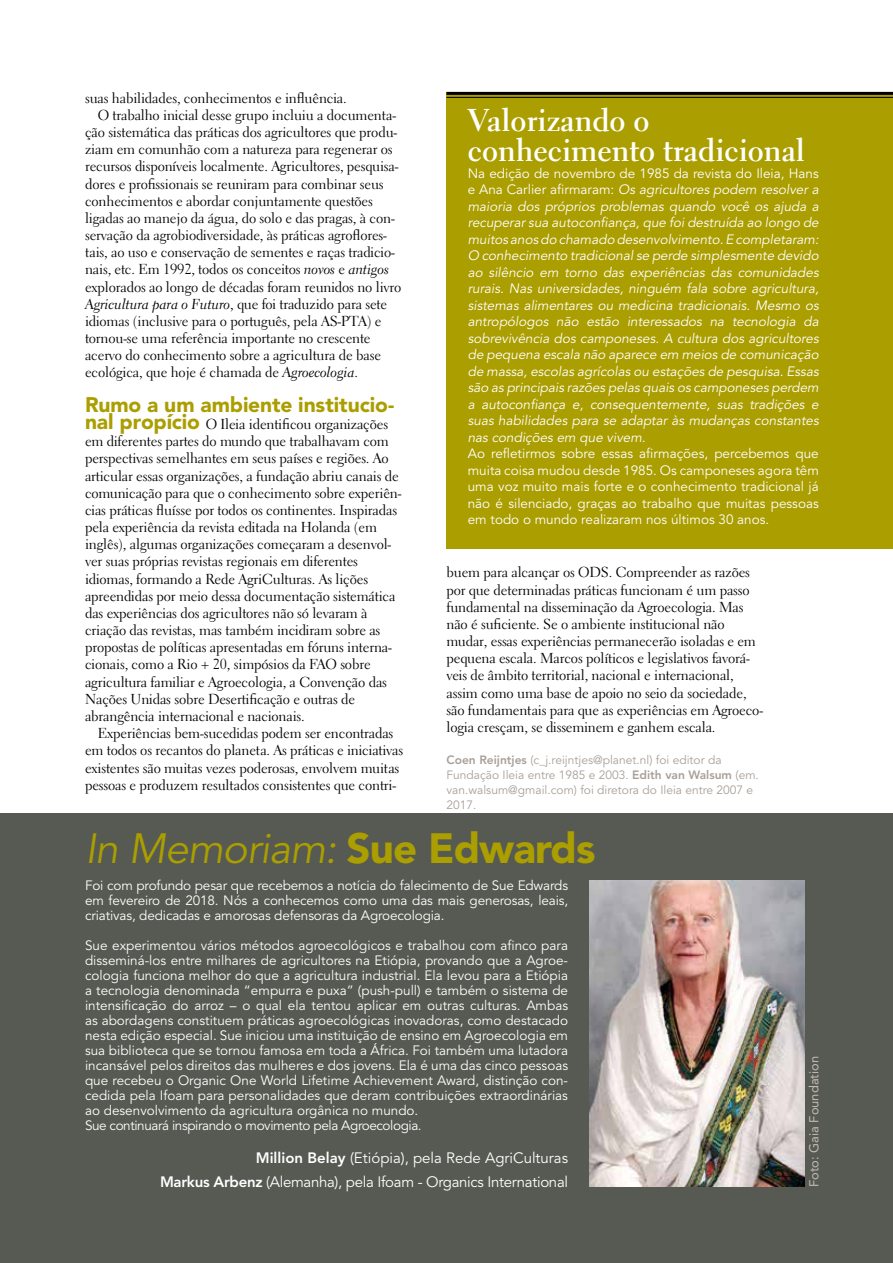
<style>
.page{position:relative;width:893px;height:1263px;background:#fff}
.page>*{position:absolute;margin:0;border:0;box-sizing:border-box;transform-origin:0 0}
.t1{font:italic 42px "Avenir LT Std";letter-spacing:-.02em;color:#ab9e00}
.t2{font:700 31.5px/30px "Electra LT Std";color:#fff}
.t3{font:900 21px "Avenir LT Std";letter-spacing:-.005em;color:#ab9e00}
.t4{font:15px/24px "Avenir LT Std";letter-spacing:-.02em;color:#fff;text-align:right}
.t5{font:14.4px/17.2px "Electra LT Std";letter-spacing:-.01em;color:#000}
.t6{font:13.5px/15px "Avenir LT Std";color:#fff;text-align:justify}
.t7{font:italic 13.5px/16.5px "Avenir LT Std";color:#fff;text-align:justify}
.t8{font:12.9px "Avenir LT Std";color:#c3bbb6}
.t9{font:12px/15px "Avenir LT Std";color:#a99f98}
.s1{font-family:"Electra LT Std Cursive"}
.s2{font-family:"Avenir LT Std";font-weight:900;font-size:21px;color:#ab9e00}
.s3{font-style:normal}
.s4{font-weight:800}
.s5{font-weight:900;font-style:normal}
</style>
<div class="page">
<div style="left:446px;top:92px;width:447px;height:457px;background:#ab9e00"></div>
<hr style="left:446px;top:92px;width:447px;height:3px;background:#000">
<hr style="left:446px;top:97px;width:447px;height:1px;background:#000">
<div style="left:0;top:813px;width:893px;height:450px;background:#575a52"></div>
<img style="left:589px;top:880px;width:215px;height:307px">
<p class="t5" style="left:85px;top:89px;width:263px">suas habilidades, conhecimentos e influência.</p>
<p class="t5" style="left:98px;top:106px;width:300px">O trabalho inicial desse grupo incluiu a documenta-</p>
<p class="t5" style="left:85px;top:123px;width:314px">ção sistemática das práticas dos agricultores que produ-</p>
<p class="t5" style="left:85px;top:141px;width:309px">ziam em comunhão com a natureza para regenerar os</p>
<p class="t5" style="left:85px;top:158px;width:315px">recursos disponíveis localmente. Agricultores, pesquisa-</p>
<p class="t5" style="left:85px;top:175px;width:300px">dores e profissionais se reuniram para combinar seus</p>
<p class="t5" style="left:85px;top:192px;width:289px">conhecimentos e abordar conjuntamente questões</p>
<p class="t5" style="left:85px;top:209px;width:311px">ligadas ao manejo da água, do solo e das pragas, à con-</p>
<p class="t5" style="left:85px;top:226px;width:303px">servação da agrobiodiversidade, às práticas agroflores-</p>
<p class="t5" style="left:85px;top:244px;width:311px">tais, ao uso e conservação de sementes e raças tradicio-</p>
<p class="t5" style="left:85px;top:261px;width:305px">nais, etc. Em 1992, todos os conceitos <span class="s1">novos</span> e <span class="s1">antigos</span></p>
<p class="t5" style="left:85px;top:278px;width:318px">explorados ao longo de décadas foram reunidos no livro</p>
<p class="t5" style="left:85px;top:295px;width:304px"><span class="s1">Agricultura para o Futuro</span>, que foi traduzido para sete</p>
<p class="t5" style="left:85px;top:312px;width:298px">idiomas (inclusive para o português, pela AS-PTA) e</p>
<p class="t5" style="left:85px;top:330px;width:287px">tornou-se uma referência importante no crescente</p>
<p class="t5" style="left:85px;top:347px;width:297px">acervo do conhecimento sobre a agricultura de base</p>
<p class="t5" style="left:85px;top:364px;width:275px">ecológica, que hoje é chamada de <span class="s1">Agroecologia</span>.</p>
<h3 class="t3" style="left:85px;top:392px;width:311px">Rumo a um ambiente institucio-</h3>
<p class="t5" style="left:85px;top:415px;width:318px"><span class="s2">nal propício</span> O Ileia identificou organizações em diferentes partes do mundo que trabalhavam com perspectivas semelhantes em seus países e regiões. Ao articular essas organizações, a fundação abriu canais de comunicação para que o conhecimento sobre experiên&shy;cias práticas fluísse por todos os continentes. Inspiradas pela experiência da revista editada na Holanda (em inglês), algumas organizações começaram a desenvol&shy;ver suas próprias revistas regionais em diferentes idiomas, formando a Rede AgriCulturas. As lições apreendidas por meio dessa documentação sistemática das experiências dos agricultores não só levaram à criação das revistas, mas também incidiram sobre as propostas de políticas apresentadas em fóruns interna&shy;cionais, como a Rio + 20, simpósios da FAO sobre agricultura familiar e Agroecologia, a Convenção das Nações Unidas sobre Desertificação e outras de abrangência internacional e nacionais.</p>
<p class="t5" style="left:85px;top:725px;width:320px;text-align:center">Experiências bem-sucedidas podem ser encontradas<br>em todos os recantos do planeta. As práticas e iniciativas existentes são muitas vezes poderosas, envolvem muitas pessoas e produzem resultados consistentes que contri-</p>
<h2 class="t2" style="left:468px;top:105px;width:339px">Valorizando o conhecimento tradicional</h2>
<p class="t7" style="left:468px;top:165px;width:353px"><span class="s3">Na edição de novembro de 1985 da revista do Ileia, Hans e Ana Carlier afirmaram:</span> Os agricultores podem resolver a maioria dos próprios problemas quando você os ajuda a recuperar sua autoconfiança, que foi destruída ao longo de muitos anos do chamado desenvolvimento. E completaram:<br>O conhecimento tradicional se perde simplesmente devido ao silêncio em torno das experiências das comunidades rurais. Nas universidades, ninguém fala sobre agricultura, sistemas alimentares ou medicina tradicionais. Mesmo os antropólogos não estão interessados na tecnologia da sobrevivência dos camponeses. A cultura dos agricultores de pequena escala não aparece em meios de comunicação de massa, escolas agrícolas ou estações de pesquisa. Essas são as principais razões pelas quais os camponeses perdem a autoconfiança e, consequentemente, suas tradições e suas habilidades para se adaptar às mudanças constantes nas condições em que vivem.</p>
<p class="t6" style="left:468px;top:445px;width:353px;line-height:16.5px">Ao refletirmos sobre essas afirmações, percebemos que muita coisa mudou desde 1985. Os camponeses agora têm uma voz muito mais forte e o conhecimento tradicional já não é silenciado, graças ao trabalho que muitas pessoas em todo o mundo realizaram nos últimos 30 anos.</p>
<p class="t5" style="left:446px;top:564px;width:318px">buem para alcançar os ODS. Compreender as razões por que determinadas práticas funcionam é um passo fundamental na disseminação da Agroecologia. Mas não é suficiente. Se o ambiente institucional não mudar, essas experiências permanecerão isoladas e em pequena escala. Marcos políticos e legislativos favorá&shy;veis de âmbito territorial, nacional e internacional, assim como uma base de apoio no seio da sociedade, são fundamentais para que as experiências em Agroeco&shy;logia cresçam, se disseminem e ganhem escala.</p>
<p class="t9" style="left:446px;top:753px;width:314px"><span class="s4">Coen Reijntjes</span> (c_j.reijntjes@planet.nl) foi editor da Fundação Ileia entre 1985 e 2003. <span class="s4">Edith van Walsum</span> (em. van.walsum@gmail.com) foi diretora do Ileia entre 2007 e 2017.</p>
<h1 class="t1" style="left:85px;top:824px;width:512px">In Memoriam: <span class="s5">Sue Edwards</span></h1>
<p class="t6" style="left:85px;top:878px;width:485px">Foi com profundo pesar que recebemos a notícia do falecimento de Sue Edwards em fevereiro de 2018. Nós a conhecemos como uma das mais generosas, leais, criativas, dedicadas e amorosas defensoras da Agroecologia.</p>
<p class="t6" style="left:85px;top:938px;width:485px;text-align:left">Sue experimentou vários métodos agroecológicos e trabalhou com afinco para disseminá-los entre milhares de agricultores na Etiópia, provando que a Agroe&shy;cologia funciona melhor do que a agricultura industrial. Ela levou para a Etiópia a tecnologia denominada “empurra e puxa” (push-pull) e também o sistema de intensificação do arroz – o qual ela tentou aplicar em outras culturas. Ambas as abordagens constituem práticas agroecológicas inovadoras, como destacado nesta edição especial. Sue iniciou uma instituição de ensino em Agroecologia em sua biblioteca que se tornou famosa em toda a África. Foi também uma lutadora incansável pelos direitos das mulheres e dos jovens. Ela é uma das cinco pessoas que recebeu o Organic One World Lifetime Achievement Award, distinção con&shy;cedida pela Ifoam para personalidades que deram contribuições extraordinárias ao desenvolvimento da agricultura orgânica no mundo.<br>Sue continuará inspirando o movimento pela Agroecologia.</p>
<p class="t4" style="left:160px;top:1146px;width:410px"><span class="s4">Million Belay</span> (Etiópia), pela Rede AgriCulturas<br><span class="s4">Markus Arbenz</span> (Alemanha), pela Ifoam - Organics International</p>
<p class="t8" style="left:806px;top:1187px;width:132px;rotate:-90deg">Foto: Gaia Foundation</p>
</div>
